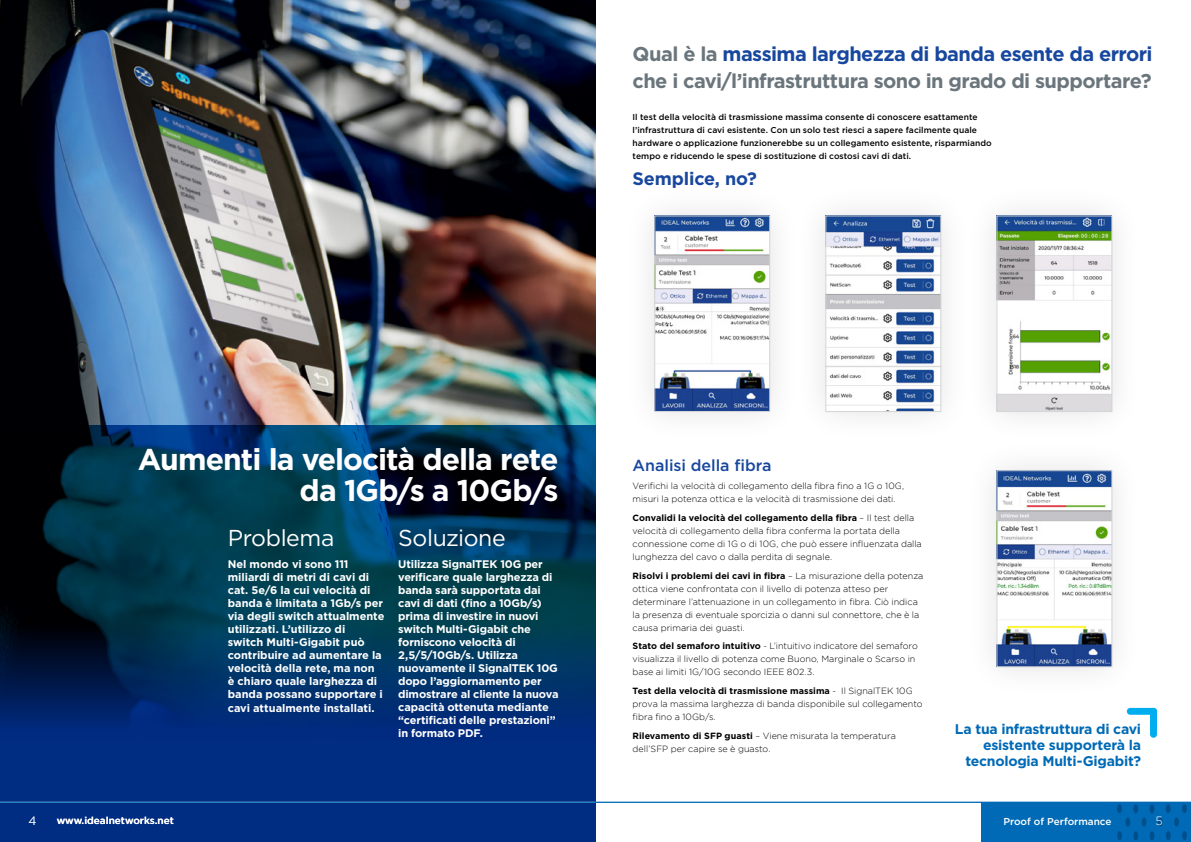
<style>
.page{position:relative;width:1191px;height:842px;background:#fff}
.page>*{position:absolute;margin:0;border:0;box-sizing:border-box;transform-origin:0 0}
.t1{font:700 30px/31.1px "Gotham";letter-spacing:-.035em;color:#fff;text-align:right}
.t2{font:23px "Gotham";letter-spacing:-.015em;color:#fff}
.t3{font:700 20px/27px "Gotham";letter-spacing:-.03em;color:#6a757c}
.t4{font:700 18px "Gotham";letter-spacing:-.01em;color:#17479e}
.t5{font:500 16px "Gotham";color:#17479e}
.t6{font:700 14px/16px "Gotham";letter-spacing:-.015em;color:#006ab6;text-align:right}
.t7{font:300 12px "Gotham";color:#fff}
.t8{font:700 11px/13px "Gotham";letter-spacing:-.01em;color:#fff}
.t9{font:500 10px "Gotham";color:#fff}
.t10{font:300 9px/13px "Gotham";color:#000}
.t11{font:500 8.5px/13px "Gotham";letter-spacing:.005em;color:#000}
.s1{color:#17479e}
.s2{font-weight:700}
</style>
<div class="page">
<img style="left:0;top:0;width:595px;height:425px">
<svg style="left:0;top:425px;width:595px;height:417px;background:#002f5d"></svg>
<img style="left:656px;top:218px;width:112px;height:192px">
<div style="left:654px;top:216px;width:116px;height:196px;border:1px solid #d1d3d4"></div>
<img style="left:827px;top:218px;width:112px;height:192px">
<div style="left:825px;top:216px;width:116px;height:196px;border:1px solid #d1d3d4"></div>
<img style="left:998px;top:218px;width:112px;height:192px">
<div style="left:996px;top:216px;width:116px;height:196px;border:1px solid #d1d3d4"></div>
<img style="left:998px;top:472px;width:112px;height:193px">
<div style="left:996px;top:470px;width:116px;height:197px;border:1px solid #d1d3d4"></div>
<div style="left:1150px;top:708px;width:7px;height:30px;background:#00aeef;border-radius:3px"></div>
<div style="left:1126px;top:708px;width:31px;height:7px;background:#00aeef;border-radius:3px"></div>
<div style="left:981px;top:802px;width:210px;height:40px;background:#006ab6"></div>
<div style="left:1117px;top:831px;width:5px;height:9px;background:#004e8a;border-radius:50%"></div>
<svg style="left:1117px;top:804px;width:4px;height:9px"></svg>
<div style="left:1125px;top:818px;width:5px;height:9px;background:#004e8a;border-radius:50%"></div>
<div style="left:1133px;top:831px;width:5px;height:9px;background:#004e8a;border-radius:50%"></div>
<div style="left:1141px;top:817px;width:5px;height:10px;background:#004e8a;border-radius:50%"></div>
<div style="left:1149px;top:831px;width:5px;height:9px;background:#004e8a;border-radius:50%"></div>
<svg style="left:1158px;top:817px;width:4px;height:10px"></svg>
<div style="left:1165px;top:831px;width:5px;height:9px;background:#004e8a;border-radius:50%"></div>
<div style="left:1133px;top:804px;width:5px;height:9px;background:#004e8a;border-radius:50%"></div>
<div style="left:1149px;top:804px;width:5px;height:9px;background:#004e8a;border-radius:50%"></div>
<div style="left:1165px;top:804px;width:5px;height:9px;background:#004e8a;border-radius:50%"></div>
<svg style="left:1174px;top:804px;width:12px;height:36px"></svg>
<hr style="left:0;top:802px;width:595px;height:1px;background:#006ab6">
<hr style="left:595px;top:802px;width:596px;height:1px;background:#006ab6">
<h3 class="t3" style="left:632px;top:41px;width:521px">Qual è la <span class="s1">massima larghezza di banda esente da errori </span>che i cavi/l’infrastruttura sono in grado di supportare?</h3>
<p class="t11" style="left:632px;top:111px;width:361px">Il test della velocità di trasmissione massima consente di conoscere esattamente l’infrastruttura di cavi esistente. Con un solo test riesci a sapere facilmente quale hardware o applicazione funzionerebbe su un collegamento esistente, risparmiando tempo e riducendo le spese di sostituzione di costosi cavi di dati.</p>
<h3 class="t4" style="left:632px;top:166px;width:126px">Semplice, no?</h3>
<h1 class="t1" style="left:138px;top:443px;width:422px">Aumenti la velocità della rete da 1Gb/s a 10Gb/s</h1>
<h2 class="t2" style="left:228px;top:523px;width:108px">Problema</h2>
<p class="t8" style="left:228px;top:557px;width:158px">Nel mondo vi sono 111 miliardi di metri di cavi di cat. 5e/6 la cui velocità di banda è limitata a 1Gb/s per via degli switch attualmente utilizzati. L’utilizzo di<br>switch Multi-Gigabit può contribuire ad aumentare la velocità della rete, ma non<br>è chiaro quale larghezza di banda possano supportare i</p>
<p class="t8" style="left:228px;top:701px;width:148px">cavi attualmente installati.</p>
<h2 class="t2" style="left:398px;top:523px;width:109px">Soluzione</h2>
<p class="t8" style="left:398px;top:557px;width:162px">Utilizza SignalTEK 10G per verificare quale larghezza di banda sarà supportata dai cavi di dati (fino a 10Gb/s) prima di investire in nuovi switch Multi-Gigabit che forniscono velocità di<br>2,5/5/10Gb/s. Utilizza nuovamente il SignalTEK 10G dopo l’aggiornamento per dimostrare al cliente la nuova capacità ottenuta mediante “certificati delle prestazioni” in formato PDF.</p>
<h3 class="t5" style="left:632px;top:455px;width:141px">Analisi della fibra</h3>
<p class="t10" style="left:632px;top:479px;width:273px">Verifichi la velocità di collegamento della fibra fino a 1G o 10G, misuri la potenza ottica e la velocità di trasmissione dei dati.</p>
<p class="t10" style="left:632px;top:511px;width:291px"><span class="s2">Convalidi la velocità del collegamento della fibra</span> – Il test della velocità di collegamento della fibra conferma la portata della connessione come di 1G o di 10G, che può essere influenzata dalla lunghezza del cavo o dalla perdita di segnale.</p>
<p class="t10" style="left:632px;top:569px;width:292px"><span class="s2">Risolvi i problemi dei cavi in fibra</span> – La misurazione della potenza ottica viene confrontata con il livello di potenza atteso per determinare l’attenuazione in un collegamento in fibra. Ciò indica la presenza di eventuale sporcizia o danni sul connettore, che è la causa primaria dei guasti.</p>
<p class="t10" style="left:632px;top:639px;width:287px"><span class="s2">Stato del semaforo intuitivo</span> - L’intuitivo indicatore del semaforo visualizza il livello di potenza come Buono, Marginale o Scarso in base ai limiti 1G/10G secondo IEEE 802.3.</p>
<p class="t10" style="left:632px;top:684px;width:291px"><span class="s2">Test della velocità di trasmissione massima</span> - Il SignalTEK 10G prova la massima larghezza di banda disponibile sul collegamento fibra fino a 10Gb/s.</p>
<p class="t10" style="left:632px;top:729px;width:265px"><span class="s2">Rilevamento di SFP guasti</span> – Viene misurata la temperatura dell’SFP per capire se è guasto.</p>
<h3 class="t6" style="left:955px;top:721px;width:188px">La tua infrastruttura di cavi esistente supporterà la tecnologia Multi-Gigabit?</h3>
<h3 class="t7" style="left:28px;top:813px;width:9px">4</h3>
<p class="t9" style="left:57px;top:814px;width:119px">www.idealnetworks.net</p>
<p class="t9" style="left:1003px;top:815px;width:110px">Proof of Performance</p>
<h3 class="t7" style="left:1155px;top:813px;width:9px">5</h3>
</div>
